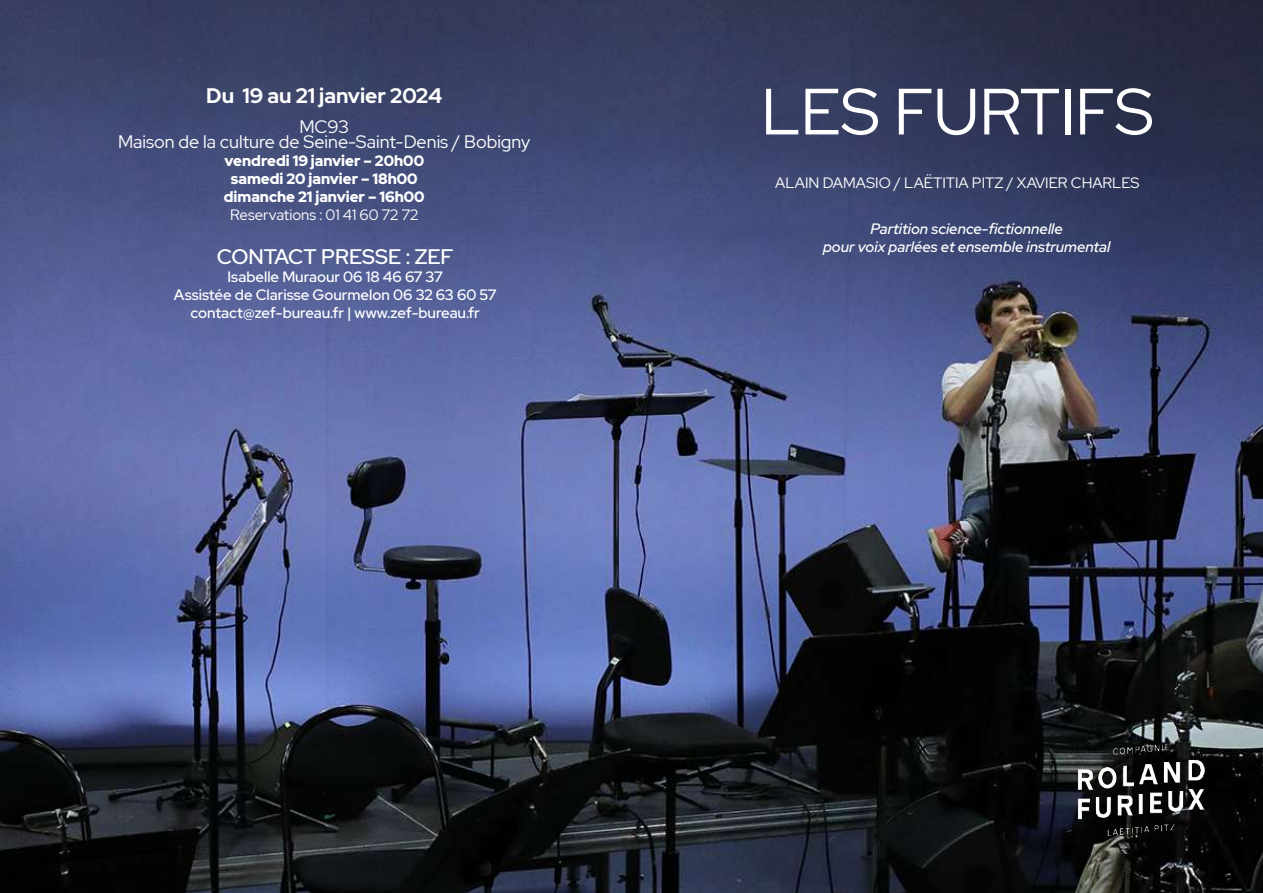
<style>
.page{position:relative;width:1263px;height:893px;background:#fff}
.page>*{position:absolute;margin:0;border:0;box-sizing:border-box;transform-origin:0 0}
.t1{font:65.25px "Red Hat Display";color:#fff}
.t2{font:700 21px "Red Hat Display";color:#fff}
.t3{font:500 21px "Red Hat Display";color:#fff}
.t4{font:18px/15px "Red Hat Display";color:#fff;text-align:center}
.t5{font:500 15px/18px "Red Hat Display";color:#fff;text-align:center}
.t6{font:900 15px/18px "Red Hat Display";color:#fff;text-align:center}
.t7{font:italic 500 15px/18px "Red Hat Display";color:#fff;text-align:center}
.t8{font:15px "Red Hat Display";color:#fff}
</style>
<div class="page">
<img style="left:0;top:0;width:1263px;height:893px">
<img style="left:1077px;top:743px;width:127px;height:93px">
<h2 class="t2" style="left:206px;top:82px;width:238px">Du 19 au 21 janvier 2024</h2>
<p class="t4" style="left:118px;top:119px;width:414px">MC93<br>Maison de la culture de Seine-Saint-Denis / Bobigny</p>
<p class="t6" style="left:224px;top:152px;width:202px">vendredi 19 janvier – 20h00 samedi 20 janvier – 18h00 dimanche 21 janvier – 16h00</p>
<p class="t8" style="left:230px;top:205px;width:189px">Reservations : 01 41 60 72 72</p>
<h2 class="t3" style="left:217px;top:243px;width:238px">CONTACT PRESSE : ZEF</h2>
<p class="t5" style="left:174px;top:267px;width:324px">Isabelle Muraour 06 18 46 67 37<br>Assistée de Clarisse Gourmelon 06 32 63 60 57 contact@zef-bureau.fr | www.zef-bureau.fr</p>
<h1 class="t1" style="left:761px;top:69px;width:394px">LES FURTIFS</h1>
<p class="t8" style="left:775px;top:173px;width:366px">ALAIN DAMASIO / LAËTITIA PITZ / XAVIER CHARLES</p>
<p class="t7" style="left:823px;top:220px;width:289px">Partition science-fictionnelle<br>pour voix parlées et ensemble instrumental</p>
</div>
